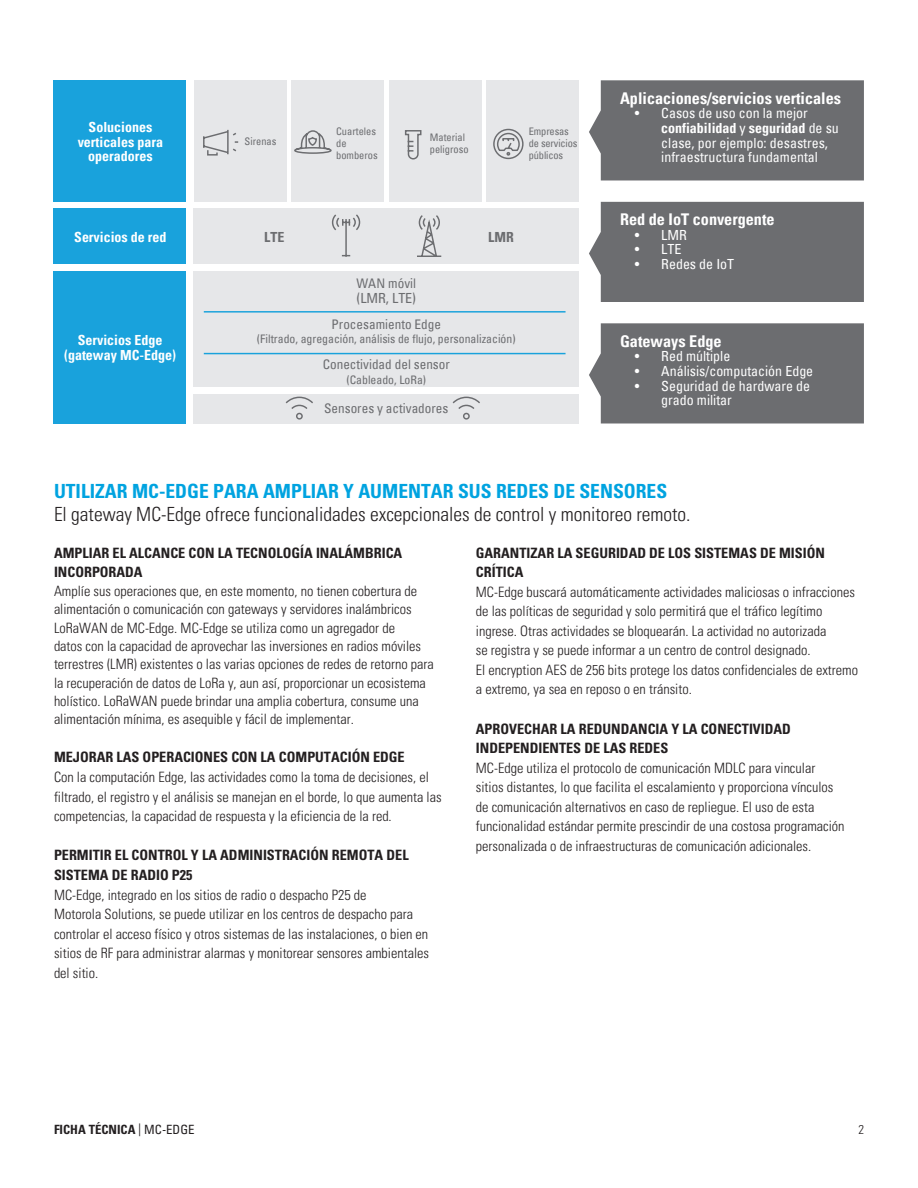
<style>
.page{position:relative;width:918px;height:1188px;background:#fff}
.page>*{position:absolute;margin:0;border:0;box-sizing:border-box;transform-origin:0 0}
.t1{font:300 condensed 19.5px "Univers LT Pro";color:#231f20}
.t2{font:700 condensed 19.5px "Univers LT Pro";color:#00a3e0}
.t3{font:700 condensed 16.2px "Univers";color:#fff}
.t4{font:300 condensed 14.25px/19.5px "Univers LT Pro";color:#231f20}
.t5{font:700 condensed 14.25px/19.5px "Univers LT Pro";color:#231f20}
.t6{font:condensed 13.95px/14.7px "Univers";color:#fff}
.t7{font:700 condensed 13.95px/14.7px "Univers";color:#fff;text-align:center}
.t8{font:condensed 13.95px "Univers";color:#6c6d70}
.t9{font:700 condensed 13.95px "Univers";color:#6c6d70}
.t10{font:condensed 13.2px "Univers";color:#6c6d70}
.t11{font:700 condensed 12.75px "Univers LT Std";color:#231f20}
.t12{font:300 condensed 12.75px "Univers";color:#231f20}
.t13{font:condensed 11.7px "Univers";color:#6c6d70}
.t14{font:condensed 10.35px/11.7px "Univers";color:#6c6d70}
.s1{font-weight:700}
.s2{font-family:"Univers";font-weight:400}
</style>
<div class="page">
<div style="left:53px;top:80px;width:133px;height:122px;background:#19a2dc"></div>
<div style="left:194px;top:80px;width:93px;height:122px;background:#e6e7e9"></div>
<div style="left:291px;top:80px;width:93px;height:122px;background:#e6e7e9"></div>
<div style="left:389px;top:80px;width:92px;height:122px;background:#e6e7e9"></div>
<div style="left:486px;top:80px;width:93px;height:122px;background:#e6e7e9"></div>
<div style="left:53px;top:271px;width:133px;height:152px;background:#19a2dc"></div>
<div style="left:53px;top:208px;width:133px;height:56px;background:#19a2dc"></div>
<div style="left:194px;top:208px;width:385px;height:56px;background:#e6e7e9"></div>
<div style="left:194px;top:271px;width:385px;height:116px;background:#e6e7e9"></div>
<div style="left:194px;top:394px;width:385px;height:29px;background:#e6e7e9"></div>
<div style="left:589px;top:80px;width:275px;height:100px;background:#6c6d70"></div>
<div style="left:589px;top:202px;width:275px;height:100px;background:#6c6d70"></div>
<div style="left:589px;top:323px;width:275px;height:101px;background:#6c6d70"></div>
<hr style="left:204px;top:311px;width:362px;height:2px;background:#19a2dc">
<hr style="left:204px;top:353px;width:362px;height:1px;background:#19a2dc">
<svg style="left:203px;top:129px;width:36px;height:27px"></svg>
<svg style="left:493px;top:128px;width:31px;height:32px"></svg>
<svg style="left:294px;top:130px;width:38px;height:24px"></svg>
<svg style="left:404px;top:130px;width:18px;height:30px"></svg>
<svg style="left:285px;top:396px;width:28px;height:24px"></svg>
<svg style="left:452px;top:396px;width:28px;height:24px"></svg>
<svg style="left:331px;top:214px;width:30px;height:43px"></svg>
<svg style="left:417px;top:215px;width:25px;height:42px"></svg>
<p class="t7" style="left:78px;top:120px;width:87px">Soluciones verticales para operadores</p>
<p class="t14" style="left:245px;top:135px;width:33px">Sirenas</p>
<p class="t14" style="left:336px;top:125px;width:43px">Cuarteles de bomberos</p>
<p class="t14" style="left:430px;top:131px;width:40px">Material peligroso</p>
<p class="t14" style="left:529px;top:125px;width:50px">Empresas de servicios públicos</p>
<p class="t7" style="left:74px;top:230px;width:94px">Servicios de red</p>
<p class="t9" style="left:264px;top:229px;width:22px">LTE</p>
<p class="t10" style="left:357px;top:275px;width:61px">WAN móvil</p>
<p class="t8" style="left:356px;top:289px;width:61px">(LMR, LTE)</p>
<p class="t9" style="left:488px;top:229px;width:27px">LMR</p>
<p class="t7" style="left:64px;top:333px;width:113px">Servicios Edge (gateway MC-Edge)</p>
<p class="t10" style="left:332px;top:315px;width:111px">Procesamiento Edge</p>
<p class="t13" style="left:257px;top:331px;width:260px">(Filtrado, agregación, análisis de flujo, personalización)</p>
<p class="t10" style="left:323px;top:356px;width:129px">Conectividad del sensor</p>
<p class="t13" style="left:346px;top:372px;width:81px">(Cableado, LoRa)</p>
<p class="t10" style="left:324px;top:400px;width:126px">Sensores y activadores</p>
<p class="t3" style="left:620px;top:88px;width:222px">Aplicaciones/servicios verticales</p>
<p class="t6" style="left:661px;top:106px;width:179px;text-indent:-26px">• Casos de uso con la mejor <span class="s1">confiabilidad</span> y <span class="s1">seguridad</span> de su clase, por ejemplo: desastres, infraestructura fundamental</p>
<p class="t3" style="left:620px;top:209px;width:156px">Red de IoT convergente</p>
<p class="t6" style="left:635px;top:227px;width:54px">• LMR</p>
<p class="t6" style="left:635px;top:242px;width:48px">• LTE</p>
<p class="t6" style="left:635px;top:256px;width:101px">• Redes de IoT</p>
<p class="t3" style="left:620px;top:331px;width:103px">Gateways Edge</p>
<p class="t6" style="left:635px;top:349px;width:97px">• Red múltiple</p>
<p class="t6" style="left:635px;top:363px;width:180px">• Análisis/computación Edge</p>
<p class="t6" style="left:661px;top:378px;width:150px;text-indent:-26px">• Seguridad de hardware de grado militar</p>
<h1 class="t2" style="left:54px;top:479px;width:615px">UTILIZAR MC-EDGE PARA AMPLIAR Y AUMENTAR SUS REDES DE SENSORES</h1>
<h1 class="t1" style="left:54px;top:501px;width:638px">El gateway MC-Edge ofrece funcionalidades excepcionales de control y monitoreo remoto.</h1>
<p class="t5" style="left:54px;top:543px;width:350px">AMPLIAR EL ALCANCE CON LA TECNOLOGÍA INALÁMBRICA<br>INCORPORADA</p>
<p class="t4" style="left:54px;top:581px;width:381px;line-height:18.3px">Amplíe sus operaciones que, en este momento, no tienen cobertura de alimentación o comunicación con gateways y servidores inalámbricos LoRaWAN de MC-Edge. MC-Edge se utiliza como un agregador de<br>datos con la capacidad de aprovechar las inversiones en radios móviles terrestres (LMR) existentes o las varias opciones de redes de retorno para la recuperación de datos de LoRa y, aun así, proporcionar un ecosistema holístico. LoRaWAN puede brindar una amplia cobertura, consume una alimentación mínima, es asequible y fácil de implementar.</p>
<p class="t5" style="left:54px;top:747px;width:352px">MEJORAR LAS OPERACIONES CON LA COMPUTACIÓN EDGE</p>
<p class="t4" style="left:54px;top:767px;width:389px">Con la computación Edge, las actividades como la toma de decisiones, el filtrado, el registro y el análisis se manejan en el borde, lo que aumenta las competencias, la capacidad de respuesta y la eficiencia de la red.</p>
<p class="t5" style="left:54px;top:845px;width:356px">PERMITIR EL CONTROL Y LA ADMINISTRACIÓN REMOTA DEL<br>SISTEMA DE RADIO P25</p>
<p class="t4" style="left:54px;top:884px;width:377px">MC-Edge, integrado en los sitios de radio o despacho P25 de<br>Motorola Solutions, se puede utilizar en los centros de despacho para controlar el acceso físico y otros sistemas de las instalaciones, o bien en sitios de RF para administrar alarmas y monitorear sensores ambientales del sitio.</p>
<p class="t5" style="left:476px;top:543px;width:351px">GARANTIZAR LA SEGURIDAD DE LOS SISTEMAS DE MISIÓN<br>CRÍTICA</p>
<p class="t4" style="left:476px;top:581px;width:384px">MC-Edge buscará automáticamente actividades maliciosas o infracciones de las políticas de seguridad y solo permitirá que el tráfico legítimo ingrese. Otras actividades se bloquearán. La actividad no autorizada<br>se registra y se puede informar a un centro de control designado.<br>El encryption AES de 256 bits protege los datos confidenciales de extremo a extremo, ya sea en reposo o en tránsito.</p>
<p class="t5" style="left:476px;top:719px;width:317px">APROVECHAR LA REDUNDANCIA Y LA CONECTIVIDAD<br>INDEPENDIENTES DE LAS REDES</p>
<p class="t4" style="left:476px;top:757px;width:370px">MC-Edge utiliza el protocolo de comunicación MDLC para vincular sitios distantes, lo que facilita el escalamiento y proporciona vínculos de comunicación alternativos en caso de repliegue. El uso de esta funcionalidad estándar permite prescindir de una costosa programación personalizada o de infraestructuras de comunicación adicionales.</p>
<p class="t11" style="left:54px;top:1122px;width:142px">FICHA TÉCNICA <span class="s2">| MC-EDGE</span></p>
<p class="t12" style="left:858px;top:1122px;width:7px">2</p>
</div>
